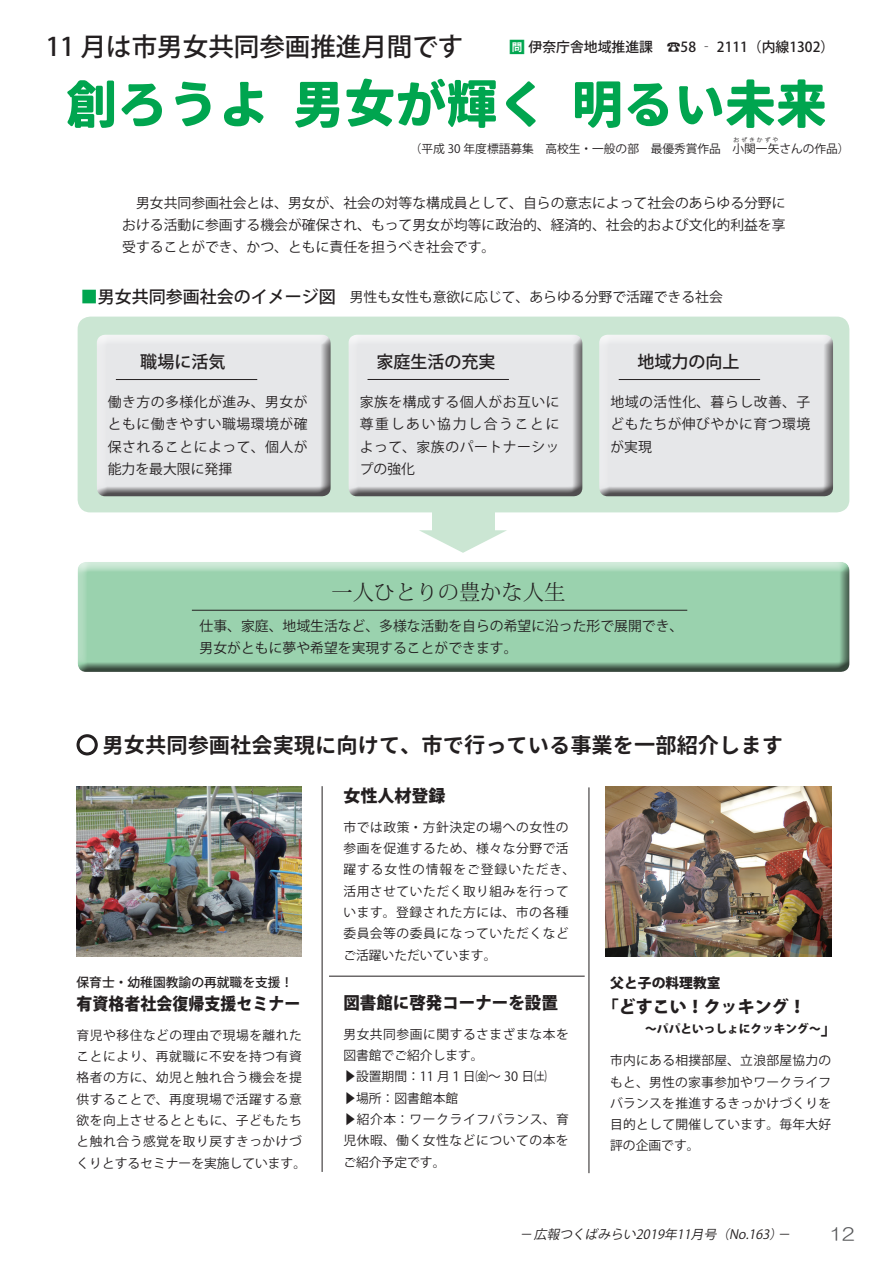
<style>
.page{position:relative;width:893px;height:1263px;background:#fff}
.page>*{position:absolute;margin:0;border:0;box-sizing:border-box;transform-origin:0 0}
.t1{font:800 51px "Gen Jyuu Gothic L";color:#00a54f}
.t2{font:500 25.5px "Koz Go Pr 6 N";color:#231f20}
.t3{font:700 21.3px "Gen Jyuu Gothic L";color:#231f20}
.t4{font:300 21.3px "Koz Min Pr 6 N";color:#231f20}
.t5{font:500 16.95px "Koz Go Pr 6 N";color:#231f20}
.t6{font:800 16.95px "Koz Go Pr 6 N";color:#231f20}
.t7{font:800 16.95px "Koz Go Pr 6 N";color:#231f20;scale:.94 1}
.t8{font:16.95px "HG Maru Gothic MPRO";color:#57585a}
.t9{font:15.9px "Koz Go Pr 6 N";color:#00a54f}
.t10{font:13.8px/22.4px "Koz Go Pr 6 N";color:#231f20;text-align:justify}
.t11{font:500 13.8px "Koz Go Pr 6 N";color:#231f20}
.t12{font:800 13.8px "Koz Go Pr 6 N";color:#231f20}
.t13{font:12.75px/21.3px "Koz Go Pr 6 N";letter-spacing:.04em;color:#231f20}
.t14{font:italic 12.75px "Koz Go Pr 6 N";color:#231f20}
.t15{font:500 12.75px "Koz Go Pr 6 N";color:#231f20}
.t16{font:11.7px "Koz Go Pr 6 N";color:#231f20}
.t17{font:800 11.7px "Koz Go Pr 6 N";color:#231f20}
.t18{font:5.85px "Koz Go Pr 6 N";letter-spacing:.335em;color:#231f20}
.s1{color:#00a54f}
</style>
<div class="page">
<div style="left:76px;top:559px;width:774px;height:107px;background:#fff;opacity:.75"></div>
<div style="left:76px;top:563px;width:774px;height:110px;background:#231f20;opacity:.75"></div>
<div style="left:78px;top:317px;width:771px;height:195px;background:#cbe6d3;border-radius:13px"></div>
<div style="left:433px;top:510px;width:62px;height:23px;background:#cbe6d3"></div>
<svg style="left:419px;top:530px;width:88px;height:23px"></svg>
<div style="left:598px;top:332px;width:235px;height:158px;background:#fff;opacity:.75"></div>
<div style="left:598px;top:336px;width:235px;height:161px;background:#231f20;opacity:.75"></div>
<div style="left:347px;top:332px;width:235px;height:158px;background:#fff;opacity:.75"></div>
<div style="left:347px;top:336px;width:235px;height:161px;background:#231f20;opacity:.75"></div>
<div style="left:95px;top:332px;width:236px;height:158px;background:#fff;opacity:.75"></div>
<div style="left:95px;top:336px;width:236px;height:161px;background:#231f20;opacity:.75"></div>
<hr style="left:116px;top:379px;width:141px;height:1px;background:#231f20">
<hr style="left:368px;top:379px;width:141px;height:1px;background:#231f20">
<hr style="left:619px;top:379px;width:141px;height:1px;background:#231f20">
<hr style="left:192px;top:610px;width:495px;height:1px;background:#231f20">
<img style="left:77px;top:787px;width:225px;height:170px">
<img style="left:606px;top:787px;width:225px;height:170px">
<hr style="left:322px;top:786px;width:1px;height:386px;background:#231f20">
<hr style="left:589px;top:787px;width:1px;height:386px;background:#231f20">
<hr style="left:329px;top:976px;width:256px;height:1px;background:#231f20">
<svg style="left:76px;top:734px;width:22px;height:22px"></svg>
<h2 class="t2" style="left:46px;top:33px;width:419px">11 月は市男女共同参画推進月間です</h2>
<p class="t9" style="left:509px;top:38px;width:17px">問</p>
<p class="t11" style="left:529px;top:39px;width:307px">伊奈庁舎地域推進課　☎58 ‐ 2111（内線1302(</p>
<h1 class="t1" style="left:66px;top:66px;width:206px">創ろうよ</h1>
<h1 class="t1" style="left:293px;top:66px;width:257px">男女が輝く</h1>
<h1 class="t1" style="left:572px;top:66px;width:257px">明るい未来</h1>
<p class="t18" style="left:734px;top:136px;width:46px">おぜきかずや</p>
<p class="t16" style="left:410px;top:142px;width:441px">（平成 30 年度標語募集　高校生・一般の部　最優秀賞作品　小関一矢さんの作品(</p>
<p class="t10" style="left:122px;top:192px;width:665px">　男女共同参画社会とは、男女が、社会の対等な構成員として、自らの意志によって社会のあらゆる分野における活動に参画する機会が確保され、もって男女が均等に政治的、経済的、社会的および文化的利益を享受することができ、かつ、ともに責任を担うべき社会です。</p>
<h3 class="t5" style="left:81px;top:287px;width:257px"><span class="s1">■</span>男女共同参画社会のイメージ図</h3>
<p class="t10" style="left:336px;top:286px;width:388px">　男性も女性も意欲に応じて、あらゆる分野で活躍できる社会</p>
<h3 class="t5" style="left:140px;top:352px;width:87px">職場に活気</h3>
<h3 class="t5" style="left:376px;top:352px;width:121px">家庭生活の充実</h3>
<h3 class="t5" style="left:637px;top:352px;width:104px">地域力の向上</h3>
<p class="t10" style="left:108px;top:391px;width:201px">働き方の多様化が進み、男女がともに働きやすい職場環境が確保されることによって、個人が能力を最大限に発揮</p>
<p class="t10" style="left:360px;top:391px;width:201px">家族を構成する個人がお互いに尊重しあい協力し合うことによって、家族のパートナーシップの強化</p>
<p class="t10" style="left:610px;top:391px;width:201px">地域の活性化、暮らし改善、子どもたちが伸びやかに育つ環境が実現</p>
<h3 class="t4" style="left:331px;top:580px;width:235px">一人ひとりの豊かな人生</h3>
<p class="t10" style="left:200px;top:615px;width:485px">仕事、家庭、地域生活など、多様な活動を自らの希望に沿った形で展開でき、男女がともに夢や希望を実現することができます。</p>
<h3 class="t3" style="left:77px;top:729px;width:708px">○ 男女共同参画社会実現に向けて、市で行っている事業を一部紹介します</h3>
<p class="t15" style="left:77px;top:975px;width:218px">保育士・幼稚園教諭の再就職を支援!</p>
<h3 class="t7" style="left:77px;top:994px;width:240px">有資格者社会復帰支援セミナー</h3>
<p class="t13" style="left:77px;top:1025px;width:231px">育児や移住などの理由で現場を離れたことにより、再就職に不安を持つ有資格者の方に、幼児と触れ合う機会を提供することで、再度現場で活躍する意欲を向上させるとともに、子どもたちと触れ合う感覚を取り戻すきっかけづくりとするセミナーを実施しています。</p>
<h3 class="t6" style="left:343px;top:786px;width:104px">女性人材登録</h3>
<p class="t13" style="left:343px;top:817px;width:233px">市では政策・方針決定の場への女性の参画を促進するため、様々な分野で活躍する女性の情報をご登録いただき、活用させていただく取り組みを行っています。登録された方には、市の各種委員会等の委員になっていただくなどご活躍いただいています。</p>
<h3 class="t6" style="left:343px;top:993px;width:216px">図書館に啓発コーナーを設置</h3>
<p class="t13" style="left:343px;top:1024px;width:227px">男女共同参画に関するさまざまな本を図書館でご紹介します。<br>▶設置期間：11 月１日㈮～ 30 日㈯<br>▶場所：図書館本館<br>▶紹介本：ワークライフバランス、育児休暇、働く女性などについての本をご紹介予定です。</p>
<p class="t12" style="left:610px;top:975px;width:112px">父と子の料理教室</p>
<h3 class="t6" style="left:602px;top:997px;width:206px">「どすこい！クッキング!</h3>
<p class="t17" style="left:610px;top:1022px;width:212px">　　　～パパといっしょにクッキング~</p>
<p class="t13" style="left:610px;top:1050px;width:223px;text-align:justify">市内にある相撲部屋、立浪部屋協力のもと、男性の家事参加やワークライフバランスを推進するきっかけづくりを目的として開催しています。毎年大好評の企画です。</p>
<h3 class="t6" style="left:821px;top:1019px;width:19px">「</h3>
<p class="t14" style="left:534px;top:1227px;width:107px">広報つくばみらい</p>
<p class="t14" style="left:664px;top:1227px;width:18px">年</p>
<p class="t14" style="left:716px;top:1227px;width:18px">（</p>
<p class="t14" style="left:770px;top:1227px;width:18px">(</p>
<p class="t14" style="left:691px;top:1227px;width:31px">月号</p>
<p class="t14" style="left:636px;top:1227px;width:34px">2019</p>
<p class="t14" style="left:729px;top:1227px;width:22px">No</p>
<p class="t14" style="left:746px;top:1227px;width:50px">.163 －</p>
<p class="t14" style="left:677px;top:1227px;width:19px">11</p>
<p class="t14" style="left:520px;top:1227px;width:18px">－</p>
<h3 class="t8" style="left:829px;top:1226px;width:27px">12</h3>
</div>
